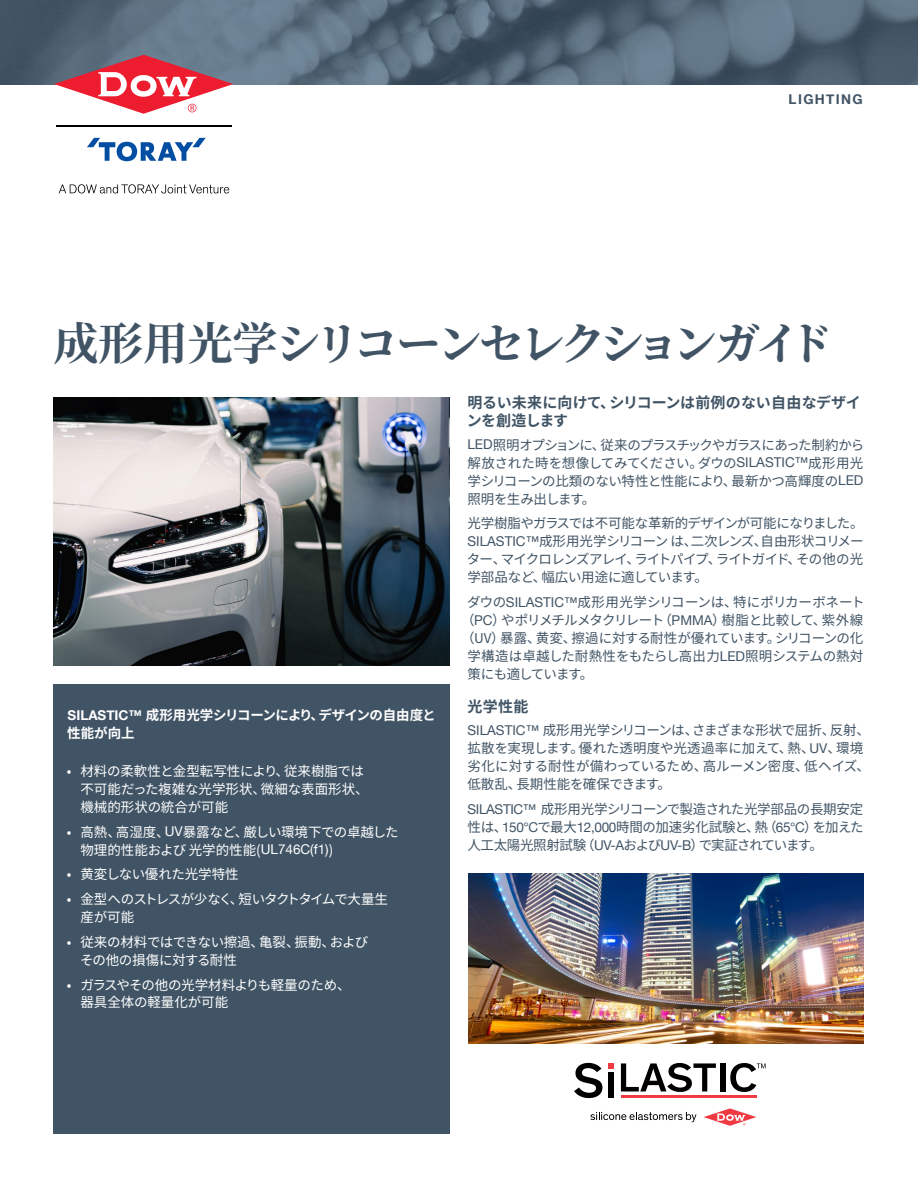
<style>
.page{position:relative;width:918px;height:1188px;background:#fff}
.page>*{position:absolute;margin:0;border:0;box-sizing:border-box;transform-origin:0 0}
.t1{font:700 45px "Noto Serif JP";letter-spacing:-.085em;color:#415465}
.t2{font:700 15px/18px "Noto Sans JP";color:#415465}
.t3{font:13.5px/18px "Noto Sans JP";letter-spacing:-.025em;color:#415465;text-align:justify}
.t4{font:13.5px/18px "Noto Sans JP";letter-spacing:-.015em;color:#fff}
.t5{font:13.5px "Noto Sans JP";letter-spacing:-.06em;color:#415465}
.t6{font:700 13.5px/17.7px "Noto Sans JP";letter-spacing:-.015em;color:#fff}
.t7{font:13.5px "Noto Sans JP";letter-spacing:.005em;color:#415465}
.t8{font:13.5px/18px "Noto Sans JP";letter-spacing:-.055em;color:#fff}
.t9{font:700 13.5px "Helvetica Neue";letter-spacing:.1em;color:#415465}
.s1{font-family:"Helvetica Neue"}
</style>
<div class="page">
<img style="left:0;top:0;width:918px;height:84px">
<img style="left:53px;top:397px;width:396px;height:269px">
<div style="left:53px;top:684px;width:396px;height:450px;background:#415465"></div>
<svg style="left:574px;top:1063px;width:28px;height:35px"></svg>
<div style="left:608px;top:1072px;width:6px;height:25px;background:#000"></div>
<svg style="left:621px;top:1063px;width:95px;height:29px"></svg>
<div style="left:720px;top:1063px;width:5px;height:28px;background:#000"></div>
<svg style="left:590px;top:1112px;width:107px;height:10px"></svg>
<svg style="left:608px;top:1063px;width:6px;height:6px"></svg>
<hr style="left:621px;top:1095px;width:135px;height:2px;background:#ef3a42">
<svg style="left:704px;top:1108px;width:52px;height:18px"></svg>
<svg style="left:730px;top:1063px;width:36px;height:29px"></svg>
<img style="left:468px;top:873px;width:396px;height:171px">
<svg style="left:87px;top:138px;width:119px;height:23px"></svg>
<hr style="left:57px;top:125px;width:175px;height:1px;background:#000">
<svg style="left:59px;top:184px;width:170px;height:10px"></svg>
<svg style="left:54px;top:55px;width:179px;height:59px"></svg>
<p class="t9" style="left:789px;top:89px;width:76px">LIGHTING</p>
<h1 class="t1" style="left:53px;top:318px;width:781px">成形用光学シリコーンセレクションガイド</h1>
<p class="t6" style="left:67px;top:707px;width:370px"><span class="s1">SILASTIC™</span> 成形用光学シリコーンにより、デザインの自由度と性能が向上</p>
<p class="t4" style="left:80px;top:762px;width:290px;text-indent:-13px">• 材料の柔軟性と金型転写性により、従来樹脂では不可能だった複雑な光学形状、微細な表面形状、機械的形状の統合が可能</p>
<p class="t4" style="left:80px;top:823px;width:320px;text-indent:-14px">• 高熱、高湿度、<span class="s1">UV</span>暴露など、厳しい環境下での卓越した物理的性能および 光学的性能(<span class="s1">UL746C(f1)</span>)</p>
<p class="t4" style="left:67px;top:866px;width:173px">• 黄変しない優れた光学特性</p>
<p class="t8" style="left:80px;top:890px;width:309px;text-indent:-14px">• 金型へのストレスが少なく、短いタクトタイムで大量生産が可能</p>
<p class="t4" style="left:80px;top:933px;width:290px;text-indent:-13px">• 従来の材料ではできない擦過、亀裂、振動、およびその他の損傷に対する耐性</p>
<p class="t4" style="left:80px;top:976px;width:272px;text-indent:-14px">• ガラスやその他の光学材料よりも軽量のため、器具全体の軽量化が可能</p>
<p class="t2" style="left:467px;top:394px;width:396px">明るい未来に向けて、シリコーンは前例のない自由なデザインを創造します</p>
<p class="t3" style="left:467px;top:436px;width:398px"><span class="s1">LED</span>照明オプションに、従来のプラスチックやガラスにあった制約から解放された時を想像してみてください。ダウの<span class="s1">SILASTIC™</span>成形用光学シリコーンの比類のない特性と性能により、最新かつ高輝度の<span class="s1">LED</span>照明を生み出します。</p>
<p class="t3" style="left:467px;top:515px;width:398px">光学樹脂やガラスでは不可能な革新的デザインが可能になりました。<span class="s1">SILASTIC™</span>成形用光学シリコーン は、二次レンズ、自由形状コリメーター、マイクロレンズアレイ、ライトパイプ、ライトガイド、その他の光学部品など、幅広い用途に適しています。</p>
<p class="t3" style="left:467px;top:593px;width:399px">ダウの<span class="s1">SILASTIC™</span>成形用光学シリコーンは、特にポリカーボネート</p>
<p class="t5" style="left:461px;top:612px;width:404px">（<span class="s1">PC</span>）やポリメチルメタクリレート（<span class="s1">PMMA</span>）樹脂と比較して、紫外線</p>
<p class="t3" style="left:461px;top:629px;width:404px">（UV）暴露、黄変、擦過に対する耐性が優れています。シリコーンの化</p>
<p class="t7" style="left:467px;top:648px;width:397px">学構造は卓越した耐熱性をもたらし高出力<span class="s1">LED</span>照明システムの熱対</p>
<p class="t5" style="left:467px;top:666px;width:127px">策にも適しています。</p>
<p class="t2" style="left:467px;top:698px;width:62px">光学性能</p>
<p class="t3" style="left:467px;top:722px;width:404px;text-align:left"><span class="s1">SILASTIC™</span> 成形用光学シリコーンは、さまざまな形状で屈折、反射、拡散を実現します。優れた透明度や光透過率に加えて、熱、<span class="s1">UV</span>、環境劣化に対する耐性が備わっているため、高ルーメン密度、低ヘイズ、低散乱、長期性能を確保できます。</p>
<p class="t3" style="left:467px;top:800px;width:398px"><span class="s1">SILASTIC™</span> 成形用光学シリコーンで製造された光学部品の長期安定性は、<span class="s1">150°C</span>で最大<span class="s1">12,000</span>時間の加速劣化試験と、熱（<span class="s1">65°C</span>）を加えた人工太陽光照射試験（<span class="s1">UV-A</span>および<span class="s1">UV-B</span>）で実証されています。</p>
</div>
